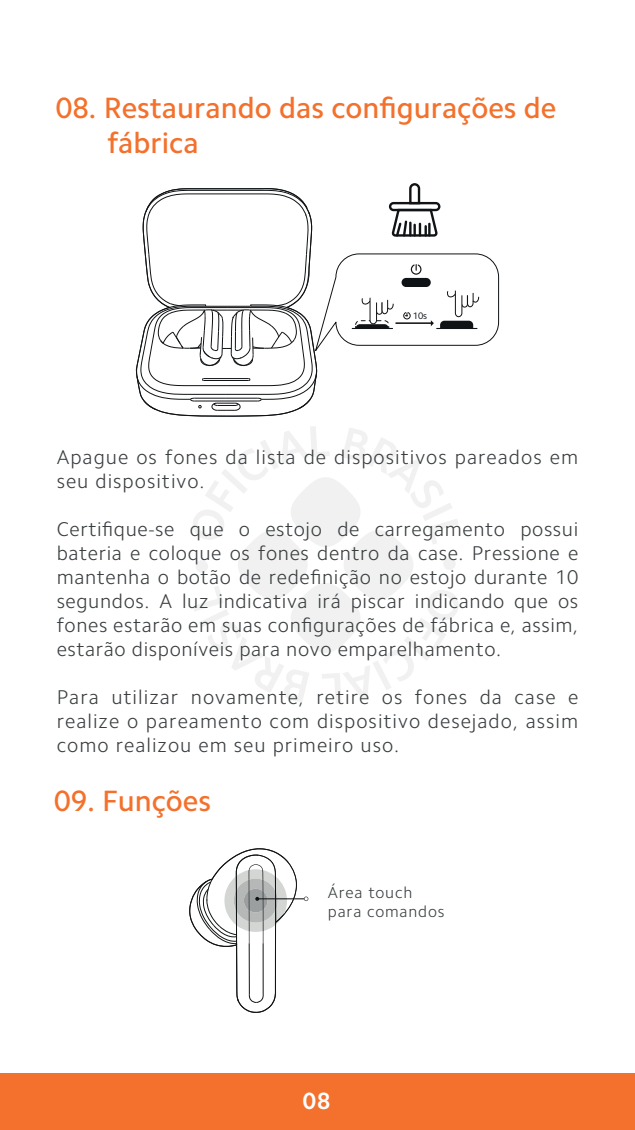
<style>
.page{position:relative;width:635px;height:1130px;background:#fff}
.page>*{position:absolute;margin:0;border:0;box-sizing:border-box;transform-origin:0 0}
.t1{font:500 29.6px/35.2px "Camphor Pro";color:#f3712c}
.t2{font:700 23.6px "Camphor Pro";color:#fff}
.t3{font:300 20px/24px "Camphor Pro";letter-spacing:.05em;color:#3b3f41;text-align:justify}
.t4{font:300 16px/19.2px "Camphor Pro";letter-spacing:.05em;color:#3b3f41}
.t5{font:9.6px "Camphor Pro";color:#101315}
</style>
<div class="page">
<svg style="left:193px;top:426px;width:266px;height:277px"></svg>
<div style="left:0;top:1073px;width:635px;height:56px;background:#f3712c"></div>
<svg style="left:136px;top:183px;width:351px;height:234px"></svg>
<hr style="left:257px;top:898px;width:49px;height:1px;background:#101315">
<svg style="left:304px;top:896px;width:4px;height:5px"></svg>
<svg style="left:189px;top:848px;width:108px;height:164px"></svg>
<h1 class="t1" style="left:107px;top:90px;width:451px;text-indent:-52px">08. Restaurando das configurações de fábrica</h1>
<p class="t5" style="left:413px;top:310px;width:16px">10s</p>
<p class="t3" style="left:57px;top:444px;width:523px">Apague os fones da lista de dispositivos pareados em seu dispositivo.</p>
<p class="t3" style="left:57px;top:516px;width:523px">Certifique-se que o estojo de carregamento possui bateria e coloque os fones dentro da case. Pressione e mantenha o botão de redefinição no estojo durante 10 segundos. A luz indicativa irá piscar indicando que os fones estarão em suas configurações de fábrica e, assim, estarão disponíveis para novo emparelhamento.</p>
<p class="t3" style="left:57px;top:684px;width:523px">Para utilizar novamente, retire os fones da case e realize o pareamento com dispositivo desejado, assim como realizou em seu primeiro uso.</p>
<h1 class="t1" style="left:54px;top:783px;width:158px">09. Funções</h1>
<p class="t4" style="left:328px;top:883px;width:118px">Área touch para comandos</p>
<p class="t2" style="left:303px;top:1087px;width:29px">08</p>
</div>
